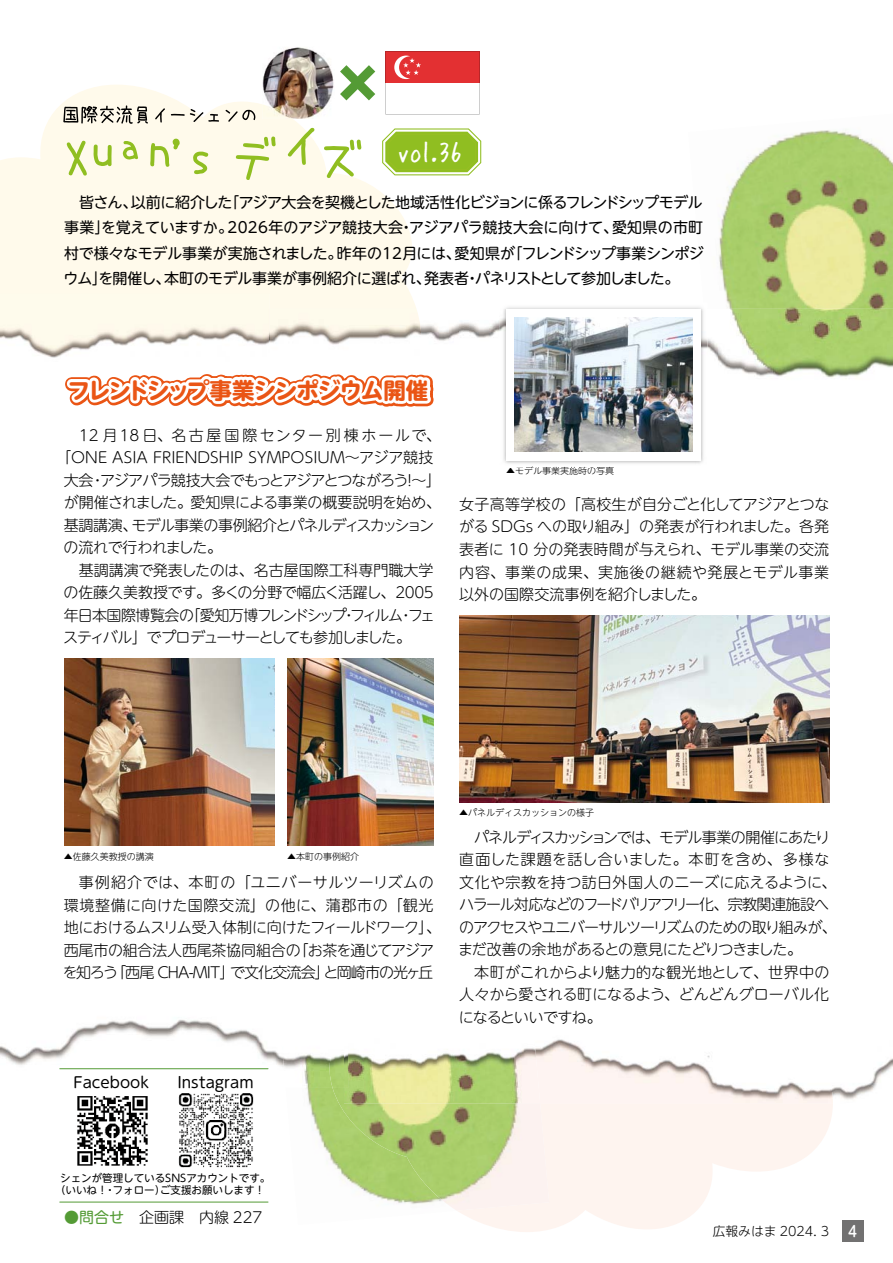
<style>
.page{position:relative;width:893px;height:1263px;background:#fff}
.page>*{position:absolute;margin:0;border:0;box-sizing:border-box;transform-origin:0 0}
.t1{font:30px "Hui Font P";color:#fff}
.t2{font:700 22.5px "UD Shin M Go Pro";letter-spacing:-.045em;color:#ea5515}
.t3{font:300 15px/22.5px "UD Shin M Go Pro";letter-spacing:-.025em;color:#000;text-align:justify}
.t4{font:15px/25.5px "UD Shin M Go Pro";color:#000;text-align:justify}
.t5{font:300 15px/22.5px "UD Shin M Go Pro";letter-spacing:-.045em;color:#000}
.t6{font:300 15px "UD Shin M Go Pro";letter-spacing:.005em;color:#000}
.t7{font:300 15px "UD Shin M Go Pro";letter-spacing:-.065em;color:#000}
.t8{font:300 15px "UD Shin M Go Pro";letter-spacing:-.055em;color:#000}
.t9{font:300 15px "UD Shin M Go Pro";letter-spacing:-.06em;color:#000}
.t10{font:300 15px "UD Shin M Go Pro";letter-spacing:-.08em;color:#000}
.t11{font:300 15px "UD Shin M Go Pro";letter-spacing:.145em;color:#000}
.t12{font:300 15px "UD Shin M Go Pro";color:#000}
.t13{font:500 15px "UD Shin M Go Pro";color:#fff;scale:.9 1}
.t14{font:300 12.75px "UD Shin M Go Pro";color:#000}
.t15{font:10.5px/12px "UD Shin M Go Pro";color:#000;text-align:center}
.t16{font:300 9px "UD Shin M Go Pro";color:#000}
.s1{font-weight:400;color:#549b35}
</style>
<div class="page">
<img style="left:719px;top:130px;width:174px;height:179px">
<svg style="left:0;top:85px;width:419px;height:224px;fill:#fffaeb"></svg>
<svg style="left:457px;top:1103px;width:376px;height:129px;fill:#fef4ef"></svg>
<img style="left:306px;top:1088px;width:27px;height:76px">
<img style="left:333px;top:1088px;width:216px;height:122px">
<img style="left:0;top:813px;width:288px;height:257px">
<img style="left:273px;top:940px;width:27px;height:130px">
<img style="left:300px;top:1054px;width:44px;height:34px">
<img style="left:540px;top:1039px;width:351px;height:64px">
<img style="left:344px;top:1048px;width:196px;height:55px">
<img style="left:431px;top:320px;width:69px;height:21px">
<img style="left:707px;top:309px;width:186px;height:69px">
<img style="left:270px;top:309px;width:161px;height:36px">
<img style="left:270px;top:658px;width:74px;height:155px">
<img style="left:459px;top:802px;width:319px;height:1px">
<img style="left:516px;top:467px;width:98px;height:1px">
<img style="left:0;top:294px;width:270px;height:613px">
<img style="left:40px;top:584px;width:175px;height:5px">
<img style="left:269px;top:309px;width:1px;height:350px">
<svg style="left:67px;top:141px;width:20px;height:35px"></svg>
<svg style="left:94px;top:145px;width:18px;height:21px"></svg>
<svg style="left:123px;top:141px;width:15px;height:18px"></svg>
<svg style="left:150px;top:139px;width:30px;height:28px"></svg>
<svg style="left:193px;top:152px;width:15px;height:22px"></svg>
<svg style="left:236px;top:137px;width:40px;height:43px;background:#e8edc1"></svg>
<svg style="left:288px;top:128px;width:26px;height:37px"></svg>
<svg style="left:324px;top:140px;width:37px;height:38px"></svg>
<svg style="left:63px;top:105px;width:192px;height:19px;background:#cbc7bc"></svg>
<svg style="left:381px;top:127px;width:101px;height:49px"></svg>
<img style="left:262px;top:47px;width:73px;height:72px">
<img style="left:262px;top:104px;width:31px;height:15px">
<svg style="left:330px;top:51px;width:150px;height:63px"></svg>
<svg style="left:60px;top:357px;width:374px;height:66px"></svg>
<img style="left:77px;top:1096px;width:71px;height:70px">
<img style="left:178px;top:1093px;width:76px;height:75px">
<hr style="left:60px;top:1068px;width:208px;height:1px;background:#549b35">
<hr style="left:60px;top:1202px;width:208px;height:1px;background:#549b35">
<img style="left:459px;top:615px;width:370px;height:187px">
<img style="left:64px;top:659px;width:210px;height:187px">
<img style="left:288px;top:659px;width:146px;height:187px">
<img style="left:500px;top:309px;width:207px;height:158px">
<img style="left:704px;top:309px;width:3px;height:38px">
<div style="left:506px;top:309px;width:195px;height:151px;background:#fff"></div>
<img style="left:515px;top:317px;width:177px;height:135px">
<div style="left:842px;top:1220px;width:21px;height:22px;background:#727171"></div>
<h1 class="t1" style="left:396px;top:131px;width:69px">vol.36</h1>
<p class="t4" style="left:63px;top:189px;width:642px">　皆さん、以前に紹介した「アジア大会を契機とした地域活性化ビジョンに係るフレンドシップモデル事業」を覚えていますか。2026年のアジア競技大会・アジアパラ競技大会に向けて、愛知県の市町村で様々なモデル事業が実施されました。昨年の12月には、愛知県が「フレンドシップ事業シンポジウム」を開催し、本町のモデル事業が事例紹介に選ばれ、発表者・パネリストとして参加しました。</p>
<h2 class="t2" style="left:68px;top:372px;width:362px">フレンドシップ事業シンポジウム開催</h2>
<p class="t11" style="left:64px;top:423px;width:379px">　12 月18日、名古屋国際センター別棟ホールで、</p>
<p class="t6" style="left:56px;top:445px;width:379px">「ONE ASIA FRIENDSHIP SYMPOSIUM～アジア競技</p>
<p class="t8" style="left:64px;top:468px;width:379px">大会・アジアパラ競技大会でもっとアジアとつながろう！～」</p>
<p class="t3" style="left:64px;top:490px;width:379px">が開催されました。愛知県による事業の概要説明を始め、</p>
<p class="t9" style="left:64px;top:513px;width:372px">基調講演、モデル事業の事例紹介とパネルディスカッション</p>
<p class="t3" style="left:64px;top:535px;width:160px">の流れで行われました。</p>
<p class="t12" style="left:79px;top:558px;width:356px">基調講演で発表したのは、名古屋国際工科専門職大学</p>
<p class="t3" style="left:64px;top:580px;width:372px">の佐藤久美教授です。多くの分野で幅広く活躍し、2005</p>
<p class="t7" style="left:64px;top:603px;width:373px">年日本国際博覧会の「愛知万博フレンドシップ・フィルム・フェ</p>
<p class="t10" style="left:63px;top:625px;width:349px">スティバル」でプロデューサーとしても参加しました。</p>
<p class="t16" style="left:506px;top:464px;width:109px">▲モデル事業実施時の写真</p>
<p class="t3" style="left:459px;top:492px;width:372px">女子高等学校の「高校生が自分ごと化してアジアとつながる SDGs への取り組み」の発表が行われました。各発表者に 10 分の発表時間が与えられ、モデル事業の交流内容、事業の成果、実施後の継続や発展とモデル事業以外の国際交流事例を紹介しました。</p>
<p class="t16" style="left:64px;top:849px;width:91px">▲佐藤久美教授の講演</p>
<p class="t16" style="left:287px;top:849px;width:73px">▲本町の事例紹介</p>
<p class="t3" style="left:63px;top:870px;width:380px;text-align:center">事例紹介では、本町の「ユニバーサルツーリズムの<br>環境整備に向けた国際交流」の他に、蒲郡市の「観光地におけるムスリム受入体制に向けたフィールドワーク」、西尾市の組合法人西尾茶協同組合の「お茶を通じてアジアを知ろう「西尾 CHA-MIT」で文化交流会」と岡崎市の光ヶ丘</p>
<p class="t4" style="left:73px;top:1069px;width:77px">Facebook</p>
<p class="t4" style="left:177px;top:1069px;width:78px">Instagram</p>
<p class="t16" style="left:459px;top:805px;width:136px">▲パネルディスカッションの様子</p>
<p class="t5" style="left:458px;top:825px;width:380px;text-indent:16px">パネルディスカッションでは、モデル事業の開催にあたり直面した課題を話し合いました。本町を含め、多様な文化や宗教を持つ訪日外国人のニーズに応えるように、ハラール対応などのフードバリアフリー化、宗教関連施設へのアクセスやユニバーサルツーリズムのための取り組みが、まだ改善の余地があるとの意見にたどりつきました。</p>
<p class="t3" style="left:459px;top:960px;width:372px;text-indent:15px">本町がこれからより魅力的な観光地として、世界中の人々から愛される町になるよう、どんどんグローバル化になるといいですね。</p>
<p class="t15" style="left:55px;top:1171px;width:217px">シェンが管理しているSNSアカウントです。（いいね！・フォロー）ご支援お願いします！</p>
<p class="t3" style="left:64px;top:1206px;width:200px"><span class="s1">●問合せ</span>　企画課　内線 227</p>
<p class="t14" style="left:713px;top:1221px;width:118px">広報みはま 2024. 3</p>
<p class="t13" style="left:848px;top:1219px;width:11px">4</p>
</div>
